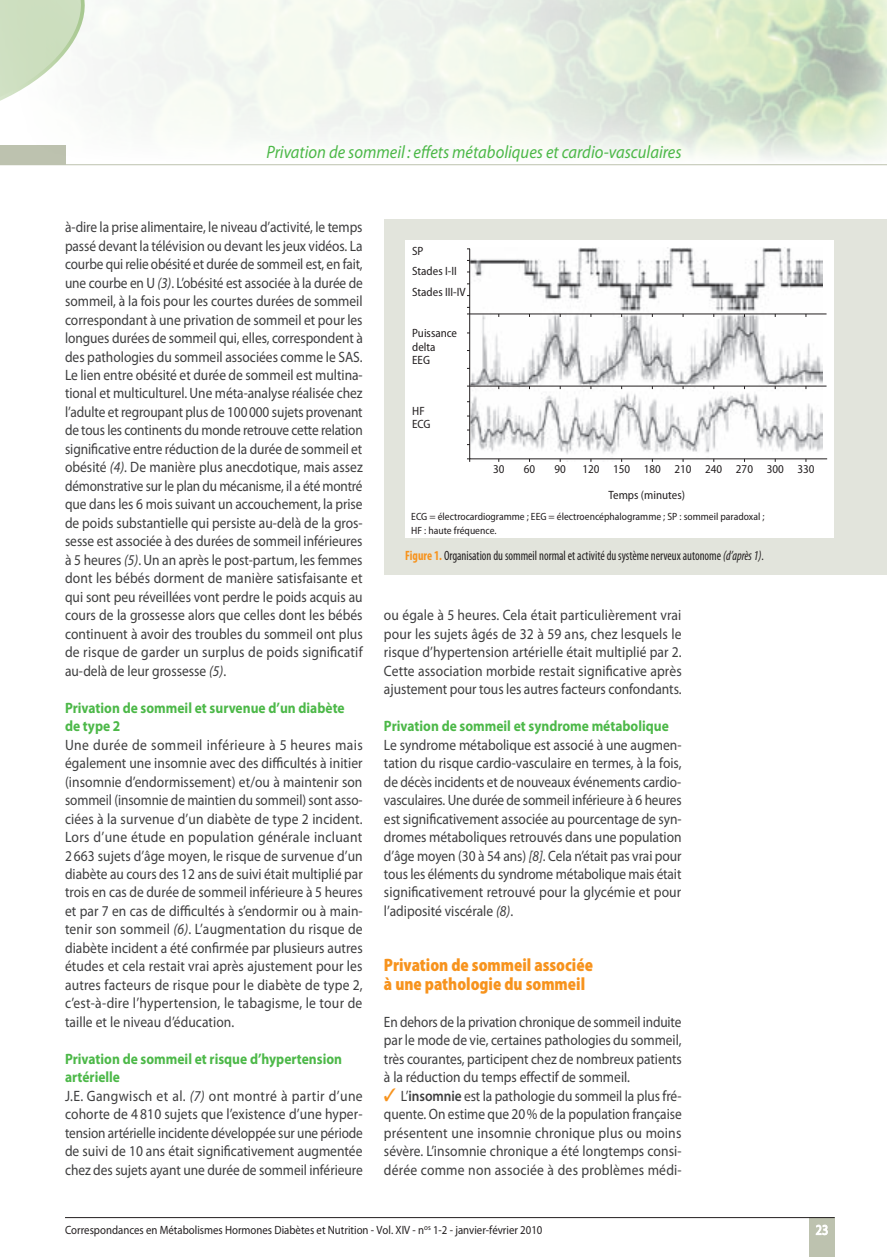
<style>
.page{position:relative;width:887px;height:1257px;background:#fff}
.page>*{position:absolute;margin:0;border:0;box-sizing:border-box;transform-origin:0 0}
.DT_HTpage__titre_art{font:italic 18px "Myriad Pro";color:#4cb848;scale:.92 1}
._015-Inter_1{font:900 semi-condensed 18px/18.5px "Myriad Pro";color:#f7931d;scale:.9 1}
._015-texte{font:15px/18.5px "Myriad Pro";color:#3e3e3f;text-align:justify;scale:.89 1}
._015-texte-2{font:15px/18.5px "Myriad Pro";color:#3e3e3f;text-align:justify;scale:.91 1}
._015-texte-3{font:15px/18.5px "Myriad Pro";color:#3e3e3f;text-align:justify;scale:.9 1}
._045-DT_Texte___hiro{font:15px/18.5px "Myriad Pro";letter-spacing:.015em;color:#3e3e3f;text-align:justify;scale:.89 1}
._047-DT_inter_2{font:700 15px/18.5px "Myriad Pro";color:#4cb848;scale:.9 1}
._047-légende_figure{font:condensed 13.5px "Myriad Pro";color:#231f20;scale:.9 1}
.t1{font:12px "Myriad Pro";color:#231f20;scale:.9 1}
.t2{font:semi-condensed 12px/13.5px "Myriad Pro";color:#231f20}
.t3{font:semi-condensed 10.5px/13.5px "Myriad Pro";color:#231f20}
.s1{font-style:italic}
.s2{font-weight:700;color:#f7931d}
.s3{color:#f7931d}
.s4{font-weight:600}
</style>
<div class="page">
<div style="left:809px;top:1217px;width:26px;height:40px;background:#bdc2af"></div>
<svg style="left:815px;top:1224px;width:13px;height:11px"></svg>
<hr style="left:65px;top:1217px;width:770px;height:1px;background:#231f20">
<div style="left:384px;top:219px;width:503px;height:355px;background:#e2e4dc"></div>
<div style="left:406px;top:240px;width:428px;height:297px;background:#fff"></div>
<svg style="left:469px;top:248px;width:359px;height:212px"></svg>
<hr style="left:467px;top:314px;width:359px;height:1px;background:#231f20">
<hr style="left:467px;top:386px;width:359px;height:1px;background:#231f20">
<svg style="left:0;top:0;width:86px;height:102px"></svg>
<p class="DT_HTpage__titre_art" style="left:266px;top:140px;width:453px">Privation de sommeil : effets métaboliques et cardio-vasculaires</p>
<p class="_015-texte" style="left:65px;top:218px;width:336px">à-dire la prise alimentaire, le niveau d’activité, le temps passé devant la télévision ou devant les jeux vidéos. La courbe qui relie obésité et durée de sommeil est, en fait, une courbe en U <span class="s1">(3)</span>. L’obésité est associée à la durée de sommeil, à la fois pour les courtes durées de sommeil correspondant à une privation de sommeil et pour les longues durées de sommeil qui, elles, correspondent à des pathologies du sommeil associées comme le SAS.<br>Le lien entre obésité et durée de sommeil est multina&shy;tional et multiculturel. Une méta-analyse réalisée chez l’adulte et regroupant plus de 100000 sujets provenant de tous les continents du monde retrouve cette relation significative entre réduction de la durée de sommeil et obésité <span class="s1">(4)</span>. De manière plus anecdotique, mais assez démonstrative sur le plan du mécanisme, il a été montré que dans les 6 mois suivant un accouchement, la prise de poids substantielle qui persiste au-delà de la gros&shy;sesse est associée à des durées de sommeil inférieures à 5 heures <span class="s1">(5)</span>. Un an après le post-partum, les femmes dont les bébés dorment de manière satisfaisante et qui sont peu réveillées vont perdre le poids acquis au cours de la grossesse alors que celles dont les bébés continuent à avoir des troubles du sommeil ont plus de risque de garder un surplus de poids significatif au-delà de leur grossesse <span class="s1">(5)</span>.</p>
<p class="_047-DT_inter_2" style="left:65px;top:698px;width:312px">Privation de sommeil et survenue d’un diabète de type 2</p>
<p class="_015-texte-2" style="left:65px;top:735px;width:329px">Une durée de sommeil inférieure à 5 heures mais également une insomnie avec des difficultés à initier (insomnie d’endormissement) et/ou à maintenir son sommeil (insomnie de maintien du sommeil) sont asso&shy;ciées à la survenue d’un diabète de type 2 incident.<br>Lors d’une étude en population générale incluant 2 663 sujets d’âge moyen, le risque de survenue d’un diabète au cours des 12 ans de suivi était multiplié par trois en cas de durée de sommeil inférieure à 5 heures et par 7 en cas de difficultés à s’endormir ou à main&shy;tenir son sommeil <span class="s1">(6)</span>. L’augmentation du risque de diabète incident a été confirmée par plusieurs autres études et cela restait vrai après ajustement pour les autres facteurs de risque pour le diabète de type 2, c’est-à-dire l’hypertension, le tabagisme, le tour de taille et le niveau d’éducation.</p>
<p class="_047-DT_inter_2" style="left:65px;top:1049px;width:309px">Privation de sommeil et risque d’hypertension artérielle</p>
<p class="_015-texte-2" style="left:65px;top:1086px;width:329px">J.E. Gangwisch et al. <span class="s1">(7)</span> ont montré à partir d’une cohorte de 4 810 sujets que l’existence d’une hyper&shy;tension artérielle incidente développée sur une période de suivi de 10 ans était significativement augmentée chez des sujets ayant une durée de sommeil inférieure</p>
<p class="t2" style="left:412px;top:241px;width:55px;line-height:20.7px">SP<br>Stades I-II<br>Stades III-IV</p>
<p class="t2" style="left:412px;top:327px;width:46px">Puissance delta<br>EEG</p>
<p class="t2" style="left:412px;top:404px;width:20px">HF<br>ECG</p>
<p class="t2" style="left:644px;top:463px;width:172px">180 210 240 270 300 330</p>
<p class="t3" style="left:411px;top:510px;width:355px">ECG = électrocardiogramme ; EEG = électroencéphalogramme ; SP : sommeil paradoxal ;<br>HF : haute fréquence.</p>
<p class="t2" style="left:493px;top:463px;width:13px">30</p>
<p class="t2" style="left:524px;top:463px;width:13px">60</p>
<p class="t2" style="left:554px;top:463px;width:13px">90</p>
<p class="t2" style="left:608px;top:457px;width:78px;line-height:25.5px;text-indent:-26px">120 150<br>Temps (minutes)</p>
<p class="_047-légende_figure" style="left:405px;top:548px;width:400px"><span class="s2">Figure 1.</span> Organisation du sommeil normal et activité du système nerveux autonome <span class="s1">(d’après 1)</span>.</p>
<p class="_015-texte-2" style="left:384px;top:606px;width:329px">ou égale à 5 heures. Cela était particulièrement vrai pour les sujets âgés de 32 à 59 ans, chez lesquels le risque d’hypertension artérielle était multiplié par 2.<br>Cette association morbide restait significative après ajustement pour tous les autres facteurs confondants.</p>
<p class="_047-DT_inter_2" style="left:384px;top:716px;width:318px">Privation de sommeil et syndrome métabolique</p>
<p class="_015-texte-3" style="left:384px;top:735px;width:332px">Le syndrome métabolique est associé à une augmen&shy;tation du risque cardio-vasculaire en termes, à la fois, de décès incidents et de nouveaux événements cardio&shy;vasculaires. Une durée de sommeil inférieure à 6 heures est significativement associée au pourcentage de syn&shy;dromes métaboliques retrouvés dans une population d’âge moyen (30 à 54 ans) <span class="s1">[8]</span>. Cela n’était pas vrai pour tous les éléments du syndrome métabolique mais était significativement retrouvé pour la glycémie et pour l’adiposité viscérale <span class="s1">(8)</span>.</p>
<p class="_015-Inter_1" style="left:384px;top:956px;width:234px">Privation de sommeil associée à une pathologie du sommeil</p>
<p class="_015-texte" style="left:384px;top:1012px;width:336px">En dehors de la privation chronique de sommeil induite par le mode de vie, certaines pathologies du sommeil, très courantes, participent chez de nombreux patients à la réduction du temps effectif de sommeil.</p>
<p class="_045-DT_Texte___hiro" style="left:384px;top:1086px;width:336px"><span class="s3">✓</span> L’<span class="s4">insomnie</span> est la pathologie du sommeil la plus fré&shy;quente. On estime que 20% de la population française présentent une insomnie chronique plus ou moins sévère. L’insomnie chronique a été longtemps consi&shy;dérée comme non associée à des problèmes médi-</p>
<p class="t1" style="left:65px;top:1222px;width:532px">Correspondances en Métabolismes Hormones Diabètes et Nutrition - Vol. XIV - n<sup>os</sup> 1-2 - janvier-février 2010</p>
</div>
